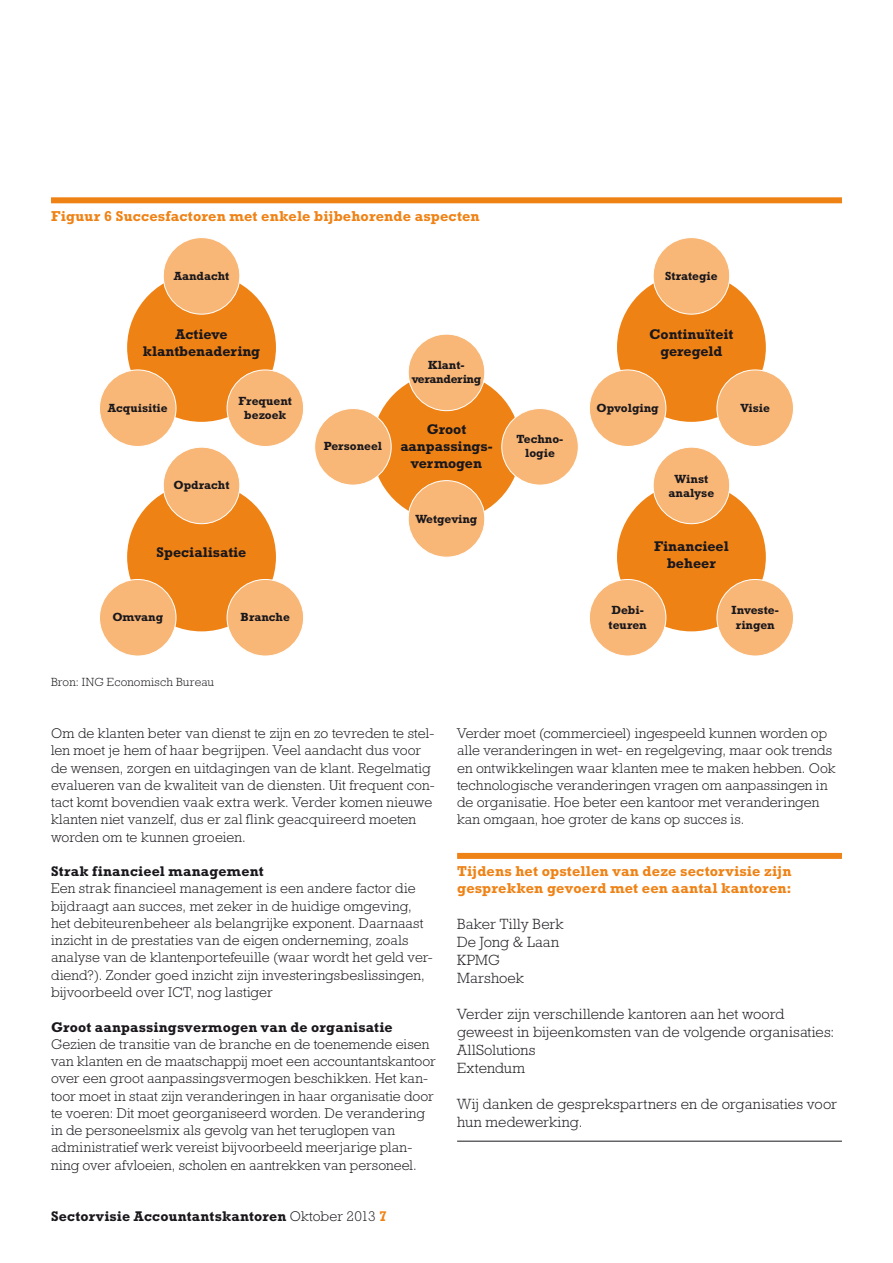
<style>
.page{position:relative;width:893px;height:1263px;background:#fff}
.page>*{position:absolute;margin:0;border:0;box-sizing:border-box;transform-origin:0 0}
.t1{font:300 15px/18px "Rockwell Std";letter-spacing:.005em;color:#1a171c}
.t2{font:700 14.55px/17.2px "Rockwell Std";letter-spacing:.01em;color:#ef8215}
.t3{font:300 14.25px/17.2px "Rockwell Std";letter-spacing:.005em;color:#1a171c}
.t4{font:700 14.25px/17.1px "Rockwell Std";letter-spacing:.005em;color:#1a171c;text-align:center}
.t5{font:700 12px/14.4px "Rockwell Std";color:#1a171c;text-align:center}
.t6{font:300 12px "Rockwell Std";letter-spacing:.015em;color:#1a171c}
.t7{font:700 12px/14.4px "Rockwell Std";letter-spacing:-.025em;color:#1a171c;text-align:center}
.s1{font-weight:300}
.s2{color:#ef8215}
</style>
<div class="page">
<div style="left:457px;top:853px;width:385px;height:6px;background:#ef8215"></div>
<hr style="left:457px;top:1141px;width:385px;height:1px;background:#1a171c">
<div style="left:51px;top:197px;width:791px;height:6px;background:#ef8215"></div>
<div style="left:127px;top:273px;width:149px;height:149px;background:#ef8215;border-radius:50%"></div>
<div style="left:163px;top:238px;width:77px;height:76px;background:#f8b776;border-radius:50%"></div>
<div style="left:163px;top:238px;width:77px;height:76px;border:1px solid #fff;border-radius:50%"></div>
<div style="left:227px;top:370px;width:77px;height:76px;background:#f8b776;border-radius:50%"></div>
<div style="left:227px;top:370px;width:77px;height:77px;border:1px solid #fff;border-radius:50%"></div>
<div style="left:99px;top:370px;width:77px;height:76px;background:#f8b776;border-radius:50%"></div>
<div style="left:99px;top:370px;width:77px;height:77px;border:1px solid #fff;border-radius:50%"></div>
<div style="left:127px;top:482px;width:149px;height:149px;background:#ef8215;border-radius:50%"></div>
<div style="left:163px;top:447px;width:77px;height:77px;background:#f8b776;border-radius:50%"></div>
<div style="left:163px;top:447px;width:77px;height:77px;border:1px solid #fff;border-radius:50%"></div>
<div style="left:227px;top:579px;width:77px;height:77px;background:#f8b776;border-radius:50%"></div>
<div style="left:227px;top:579px;width:77px;height:77px;border:1px solid #fff;border-radius:50%"></div>
<div style="left:99px;top:579px;width:77px;height:77px;background:#f8b776;border-radius:50%"></div>
<div style="left:99px;top:579px;width:77px;height:77px;border:1px solid #fff;border-radius:50%"></div>
<div style="left:617px;top:273px;width:149px;height:149px;background:#ef8215;border-radius:50%"></div>
<div style="left:653px;top:238px;width:77px;height:76px;background:#f8b776;border-radius:50%"></div>
<div style="left:653px;top:238px;width:77px;height:76px;border:1px solid #fff;border-radius:50%"></div>
<div style="left:717px;top:370px;width:76px;height:76px;background:#f8b776;border-radius:50%"></div>
<div style="left:717px;top:370px;width:77px;height:77px;border:1px solid #fff;border-radius:50%"></div>
<div style="left:589px;top:370px;width:77px;height:76px;background:#f8b776;border-radius:50%"></div>
<div style="left:589px;top:370px;width:77px;height:77px;border:1px solid #fff;border-radius:50%"></div>
<div style="left:372px;top:372px;width:149px;height:149px;background:#ef8215;border-radius:50%"></div>
<div style="left:408px;top:334px;width:77px;height:77px;background:#f8b776;border-radius:50%"></div>
<div style="left:408px;top:334px;width:77px;height:77px;border:1px solid #fff;border-radius:50%"></div>
<div style="left:502px;top:408px;width:76px;height:77px;background:#f8b776;border-radius:50%"></div>
<div style="left:501px;top:408px;width:78px;height:77px;border:1px solid #fff;border-radius:50%"></div>
<div style="left:315px;top:408px;width:76px;height:77px;background:#f8b776;border-radius:50%"></div>
<div style="left:314px;top:408px;width:78px;height:77px;border:1px solid #fff;border-radius:50%"></div>
<div style="left:408px;top:481px;width:77px;height:76px;background:#f8b776;border-radius:50%"></div>
<div style="left:408px;top:480px;width:77px;height:77px;border:1px solid #fff;border-radius:50%"></div>
<div style="left:617px;top:482px;width:149px;height:149px;background:#ef8215;border-radius:50%"></div>
<div style="left:653px;top:447px;width:77px;height:77px;background:#f8b776;border-radius:50%"></div>
<div style="left:653px;top:447px;width:77px;height:77px;border:1px solid #fff;border-radius:50%"></div>
<div style="left:717px;top:579px;width:76px;height:77px;background:#f8b776;border-radius:50%"></div>
<div style="left:717px;top:579px;width:77px;height:77px;border:1px solid #fff;border-radius:50%"></div>
<div style="left:589px;top:579px;width:77px;height:77px;background:#f8b776;border-radius:50%"></div>
<div style="left:589px;top:579px;width:77px;height:77px;border:1px solid #fff;border-radius:50%"></div>
<p class="t2" style="left:51px;top:207px;width:430px">Figuur 6 Succesfactoren met enkele bijbehorende aspecten</p>
<p class="t5" style="left:174px;top:268px;width:57px">Aandacht</p>
<p class="t4" style="left:143px;top:325px;width:119px">Actieve klantbenadering</p>
<p class="t5" style="left:108px;top:400px;width:61px">Acquisitie</p>
<p class="t5" style="left:239px;top:393px;width:55px">Frequent bezoek</p>
<p class="t5" style="left:174px;top:478px;width:58px">Opdracht</p>
<p class="t4" style="left:157px;top:544px;width:91px">Specialisatie</p>
<p class="t5" style="left:112px;top:610px;width:52px">Omvang</p>
<p class="t5" style="left:241px;top:610px;width:51px">Branche</p>
<p class="t6" style="left:51px;top:675px;width:165px">Bron: ING Economisch Bureau</p>
<p class="t5" style="left:324px;top:439px;width:60px">Personeel</p>
<p class="t7" style="left:412px;top:357px;width:71px">Klant&shy;verandering</p>
<p class="t4" style="left:400px;top:420px;width:94px">Groot aanpassings&shy;vermogen</p>
<p class="t5" style="left:415px;top:511px;width:63px">Wetgeving</p>
<p class="t5" style="left:517px;top:431px;width:48px">Techno&shy;logie</p>
<p class="t5" style="left:665px;top:268px;width:54px">Strategie</p>
<p class="t4" style="left:649px;top:325px;width:86px">Continuïteit geregeld</p>
<p class="t5" style="left:596px;top:400px;width:64px">Opvolging</p>
<p class="t5" style="left:740px;top:400px;width:31px">Visie</p>
<p class="t5" style="left:669px;top:472px;width:47px">Winst analyse</p>
<p class="t4" style="left:654px;top:538px;width:76px">Financieel beheer</p>
<p class="t5" style="left:608px;top:603px;width:40px;text-align:left">Debi&shy;teuren</p>
<p class="t5" style="left:732px;top:603px;width:49px">Investe&shy;ringen</p>
<p class="t3" style="left:51px;top:725px;width:385px">Om de klanten beter van dienst te zijn en zo tevreden te stel&shy;len moet je hem of haar begrijpen. Veel aandacht dus voor de wensen, zorgen en uitdagingen van de klant. Regelmatig evalueren van de kwaliteit van de diensten. Uit frequent con&shy;tact komt bovendien vaak extra werk. Verder komen nieuwe klanten niet vanzelf, dus er zal flink geacquireerd moeten worden om te kunnen groeien.</p>
<p class="t4" style="left:51px;top:863px;width:214px">Strak financieel management</p>
<p class="t3" style="left:51px;top:880px;width:383px">Een strak financieel management is een andere factor die bijdraagt aan succes, met zeker in de huidige omgeving, het debiteurenbeheer als belangrijke exponent. Daarnaast inzicht in de prestaties van de eigen onderneming, zoals analyse van de klantenportefeuille (waar wordt het geld ver&shy;diend?). Zonder goed inzicht zijn investeringsbeslissingen, bijvoorbeeld over ICT, nog lastiger</p>
<p class="t4" style="left:51px;top:1018px;width:343px">Groot aanpassingsvermogen van de organisatie</p>
<p class="t3" style="left:51px;top:1035px;width:386px">Gezien de transitie van de branche en de toenemende eisen van klanten en de maatschappij moet een accountantskantoor over een groot aanpassingsvermogen beschikken. Het kan&shy;toor moet in staat zijn veranderingen in haar organisatie door te voeren: Dit moet georganiseerd worden. De verandering in de personeelsmix als gevolg van het teruglopen van administratief werk vereist bijvoorbeeld meerjarige plan&shy;ning over afvloeien, scholen en aantrekken van personeel.</p>
<p class="t4" style="left:51px;top:1207px;width:337px">Sectorvisie Accountantskantoren <span class="s1">Oktober 2013</span> <span class="s2">7</span></p>
<p class="t3" style="left:457px;top:725px;width:380px">Verder moet (commercieel) ingespeeld kunnen worden op alle veranderingen in wet- en regelgeving, maar ook trends en ontwikkelingen waar klanten mee te maken hebben. Ook technologische veranderingen vragen om aanpassingen in de organisatie. Hoe beter een kantoor met veranderingen kan omgaan, hoe groter de kans op succes is.</p>
<p class="t2" style="left:457px;top:862px;width:336px">Tijdens het opstellen van deze sectorvisie zijn gesprekken gevoerd met een aantal kantoren:</p>
<p class="t1" style="left:457px;top:914px;width:108px">Baker Tilly Berk<br>De Jong &amp; Laan<br>KPMG<br>Marshoek</p>
<p class="t1" style="left:457px;top:1004px;width:379px">Verder zijn verschillende kantoren aan het woord geweest in bijeenkomsten van de volgende organisaties:<br>AllSolutions<br>Extendum</p>
<p class="t1" style="left:457px;top:1094px;width:381px">Wij danken de gesprekspartners en de organisaties voor hun medewerking.</p>
</div>
